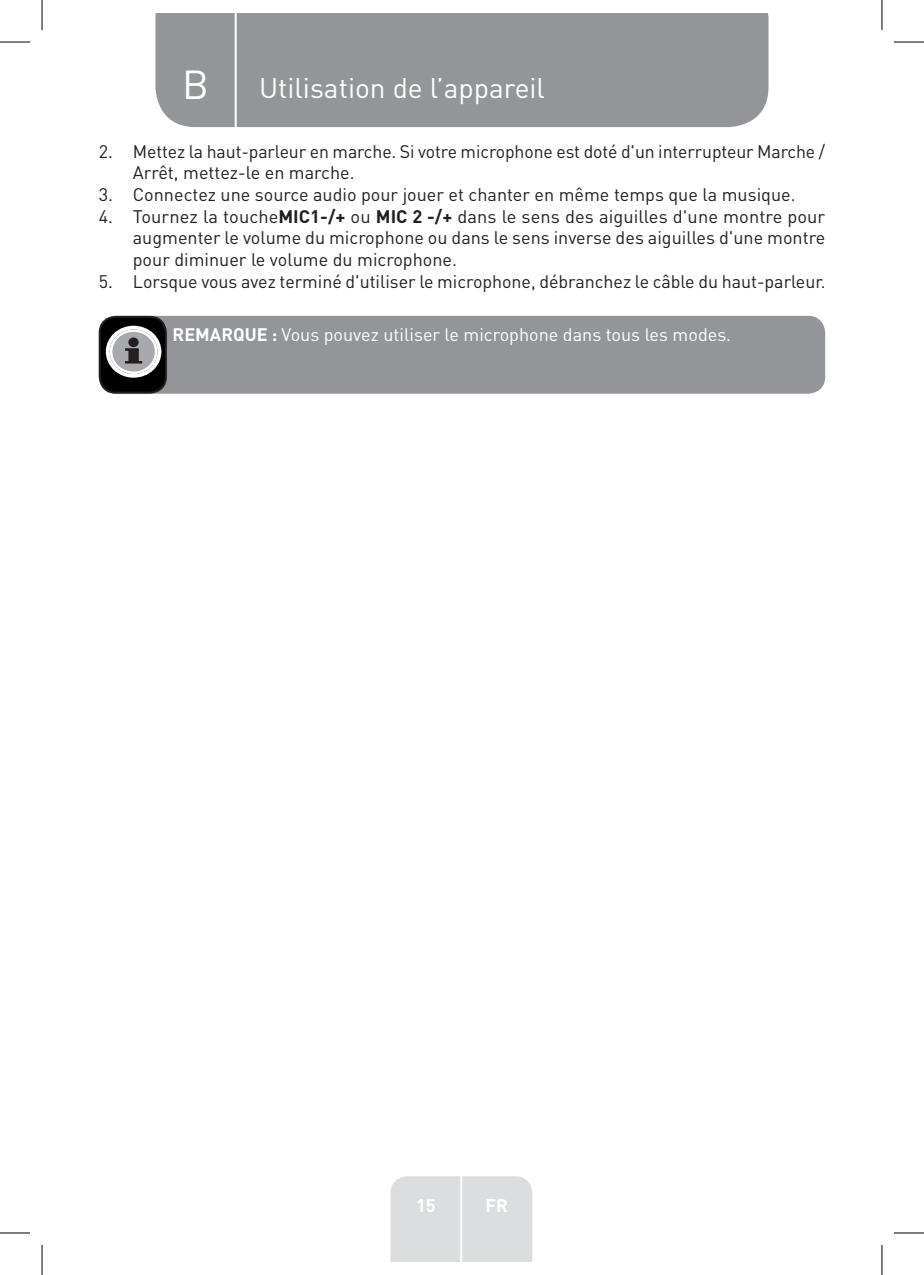
<style>
.page{position:relative;width:924px;height:1275px;background:#fff}
.page>*{position:absolute;margin:0;border:0;box-sizing:border-box;transform-origin:0 0}
.t1{font:40px "DIN Pro";color:#fff}
.TitreGauche__gabarit{font:28px "DIN Pro";color:#fff}
.t2{font:18px/21.6px "DIN Pro";color:#231f20}
.White_Text{font:18px "DIN Pro";color:#fff}
.t3{font:700 18px "DIN Pro";color:#fff}
.s1{font-weight:700}
</style>
<div class="page">
<div style="left:155px;top:14px;width:613px;height:113px;background:#939598"></div>
<div style="left:390px;top:1176px;width:142px;height:85px;background:#dcdddf"></div>
<hr style="left:460px;top:1153px;width:2px;height:108px;background:#fff">
<hr style="left:234px;top:14px;width:2px;height:116px;background:#fff">
<div style="left:99px;top:316px;width:725px;height:78px;background:#939598;border-radius:17px"></div>
<div style="left:100px;top:317px;width:66px;height:76px;background:#000;border-radius:16px"></div>
<div style="left:99px;top:316px;width:68px;height:78px;border:2px solid #231f20;border-radius:16px"></div>
<svg style="left:106px;top:326px;width:55px;height:52px"></svg>
<div style="left:128px;top:337px;width:11px;height:10px;background:#231f20;border-radius:50%"></div>
<hr style="left:0;top:42px;width:30px;height:1px;background:#000">
<hr style="left:893px;top:42px;width:30px;height:1px;background:#000">
<hr style="left:0;top:1232px;width:30px;height:1px;background:#000">
<hr style="left:893px;top:1232px;width:30px;height:1px;background:#000">
<hr style="left:42px;top:0;width:1px;height:30px;background:#000">
<hr style="left:42px;top:1245px;width:1px;height:30px;background:#000">
<hr style="left:881px;top:0;width:1px;height:30px;background:#000">
<hr style="left:881px;top:1245px;width:1px;height:30px;background:#000">
<p class="t1" style="left:182px;top:57px;width:28px">B</p>
<p class="TitreGauche__gabarit" style="left:259px;top:69px;width:287px">Utilisation de l’appareil</p>
<p class="t2" style="left:133px;top:140px;width:693px;text-indent:-34px">2. Mettez la haut-parleur en marche. Si votre microphone est doté d'un interrupteur Marche /<br>Arrêt, mettez-le en marche.</p>
<p class="t2" style="left:99px;top:183px;width:698px">3. Connectez une source audio pour jouer et chanter en même temps que la musique.</p>
<p class="t2" style="left:133px;top:205px;width:693px;text-align:justify;text-indent:-34px">4. Tournez la touche<span class="s1">MIC1-/+</span> ou <span class="s1">MIC 2 -/+</span> dans le sens des aiguilles d'une montre pour augmenter le volume du microphone ou dans le sens inverse des aiguilles d'une montre pour diminuer le volume du microphone.</p>
<p class="t2" style="left:99px;top:269px;width:728px">5. Lorsque vous avez terminé d'utiliser le microphone, débranchez le câble du haut-parleur.</p>
<p class="White_Text" style="left:172px;top:322px;width:560px"><span class="s1">REMARQUE :</span> Vous pouvez utiliser le microphone dans tous les modes.</p>
<p class="t3" style="left:416px;top:1192px;width:21px">15</p>
<p class="t3" style="left:485px;top:1192px;width:24px">FR</p>
</div>
